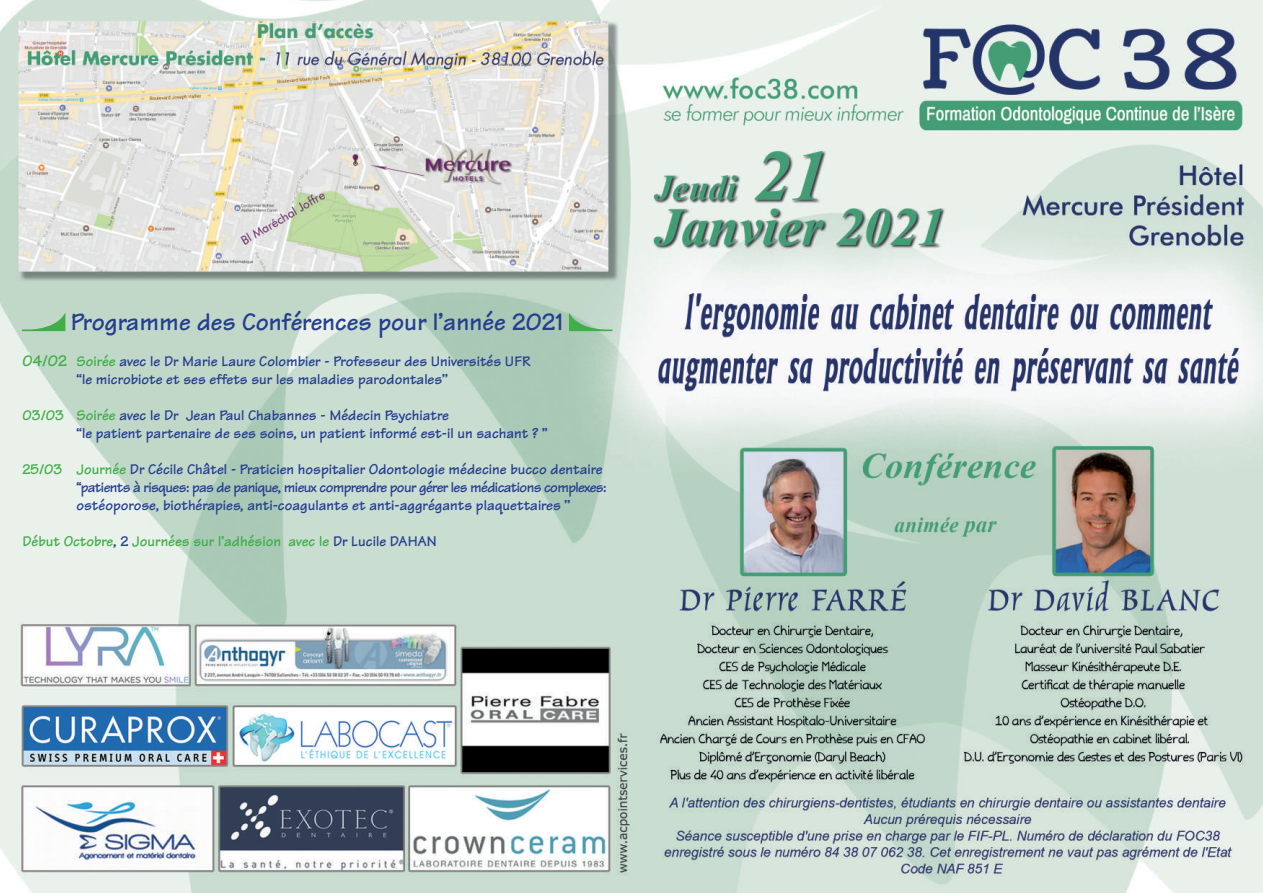
<style>
.page{position:relative;width:1263px;height:893px;background:#fff}
.page>*{position:absolute;margin:0;border:0;box-sizing:border-box;transform-origin:0 0}
.t1{font:700 25.5px "Tekton";color:#253f8e}
.t2{font:700 15px/18px "Tekton";color:#253f8e}
.t3{font:700 15px "Tekton";color:#40ae49}
.s1{font-size:16.5px;color:#40ae49}
.s2{color:#40ae49}
.s3{color:#253f8e}
</style>
<div class="page">
<img style="left:0;top:0;width:1263px;height:893px">
<svg style="left:22px;top:312px;width:43px;height:20px"></svg>
<svg style="left:569px;top:312px;width:43px;height:20px"></svg>
<h1 class="t1" style="left:71px;top:306px;width:494px">Programme des Conférences pour l’année 2021</h1>
<p class="t2" style="left:76px;top:353px;width:456px;text-indent:-54px"><span class="s1">04/02</span> <span class="s2">Soirée</span> avec le Dr Marie Laure Colombier - Professeur des Universités UFR ‘‘le microbiote et ses effets sur les maladies parodontales’’</p>
<p class="t2" style="left:76px;top:407px;width:473px;text-indent:-54px"><span class="s2">03/03 Soirée</span> avec le Dr Jean Paul Chabannes - Médecin Psychiatre<br>‘‘le patient partenaire de ses soins, un patient informé est-il un sachant ? ’’</p>
<p class="t2" style="left:76px;top:461px;width:532px;text-indent:-54px"><span class="s2">25/03 Journée</span> Dr Cécile Châtel - Praticien hospitalier Odontologie médecine bucco dentaire ‘‘patients à risques: pas de panique, mieux comprendre pour gérer les médications complexes: ostéoporose, biothérapies, anti-coagulants et anti-aggrégants plaquettaires ’’</p>
<p class="t3" style="left:22px;top:532px;width:416px">Début Octobre<span class="s3">, 2</span> Journées sur l’adhésion avec le <span class="s3">Dr Lucile DAHAN</span></p>
</div>
